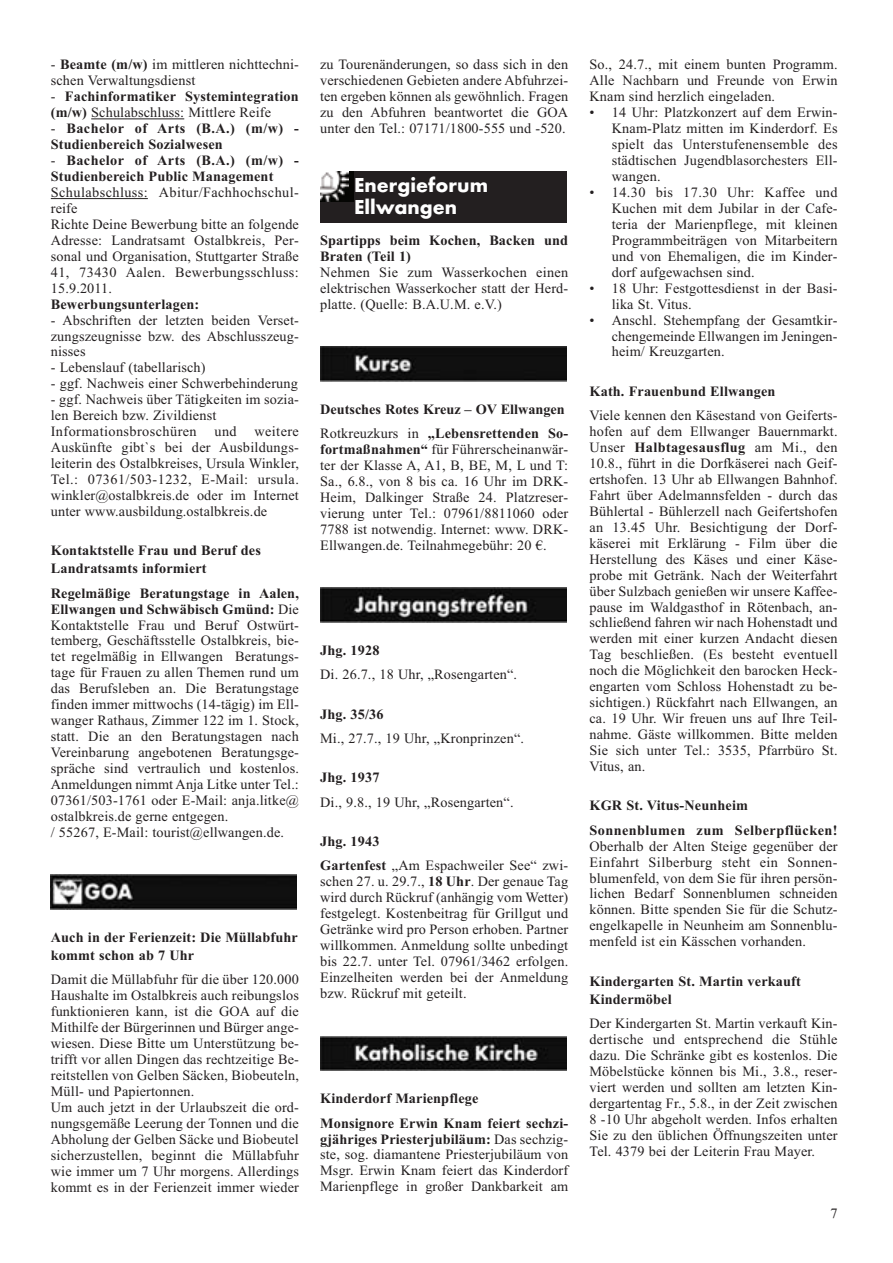
<style>
.page{position:relative;width:893px;height:1263px;background:#fff}
.page>*{position:absolute;margin:0;border:0;box-sizing:border-box;transform-origin:0 0}
.t1{font:700 21px/22.5px "Futura T";color:#fff}
.t2{font:14.25px/15.9px "Times New Roman";letter-spacing:.01em;color:#231f20}
.t3{font:700 14.25px/18px "Times New Roman";letter-spacing:.01em;color:#231f20}
.t4{font:700 14.25px/24.5px "Times New Roman";letter-spacing:.03em;color:#231f20}
.s1{font-weight:700}
.s2{font-weight:400}
</style>
<div class="page">
<hr style="left:91px;top:119px;width:93px;height:1px;background:#231f20">
<hr style="left:51px;top:198px;width:97px;height:1px;background:#231f20">
<img style="left:51px;top:875px;width:246px;height:35px">
<img style="left:320px;top:1036px;width:246px;height:35px">
<img style="left:320px;top:588px;width:246px;height:35px">
<img style="left:320px;top:347px;width:246px;height:34px">
<div style="left:320px;top:172px;width:246px;height:51px;background:#231f20"></div>
<div style="left:320px;top:172px;width:33px;height:30px;background:#060604"></div>
<img style="left:320px;top:172px;width:29px;height:29px">
<p class="t2" style="left:51px;top:58px;width:250px">- <span class="s1">Beamte (m/w)</span> im mittleren nichttechni&shy;schen Verwaltungsdienst</p>
<p class="t3" style="left:51px;top:90px;width:250px;line-height:15.9px"><span class="s2">-</span> Fachinformatiker Systemintegration (m/w) <span class="s2">Schulabschluss: Mittlere Reife</span></p>
<p class="t3" style="left:51px;top:122px;width:250px;line-height:15.9px"><span class="s2">-</span> Bachelor of Arts (B.A.) (m/w) -<br>Studienbereich Sozialwesen</p>
<p class="t2" style="left:51px;top:154px;width:250px">- <span class="s1">Bachelor of Arts (B.A.) (m/w) -<br>Studienbereich Public Management<br></span>Schulabschluss: Abitur/Fachhochschul&shy;reife<br>Richte Deine Bewerbung bitte an folgende<br>Adresse: Landratsamt Ostalbkreis, Per&shy;sonal und Organisation, Stuttgarter Straße<br>41, 73430 Aalen. Bewerbungsschluss:<br>15.9.2011.<br><span class="s1">Bewerbungsunterlagen:</span></p>
<p class="t2" style="left:51px;top:313px;width:250px;text-align:justify">- Abschriften der letzten beiden Verset&shy;zungszeugnisse bzw. des Abschlusszeug&shy;nisses</p>
<p class="t2" style="left:51px;top:361px;width:156px">- Lebenslauf (tabellarisch)</p>
<p class="t2" style="left:51px;top:377px;width:249px">- ggf. Nachweis einer Schwerbehinderung</p>
<p class="t2" style="left:51px;top:393px;width:250px">- ggf. Nachweis über Tätigkeiten im sozia&shy;len Bereich bzw. Zivildienst Informationsbroschüren und weitere Auskünfte gibt`s bei der Ausbildungs&shy;leiterin des Ostalbkreises, Ursula Winkler, Tel.: 07361/503-1232, E-Mail: ursula. winkler@ostalbkreis.de oder im Internet unter www.ausbildung.ostalbkreis.de</p>
<p class="t3" style="left:51px;top:543px;width:212px">Kontaktstelle Frau und Beruf des<br>Landratsamts informiert</p>
<p class="t2" style="left:51px;top:586px;width:250px"><span class="s1">Regelmäßige Beratungstage in Aalen, Ellwangen und Schwäbisch Gmünd:</span> Die Kontaktstelle Frau und Beruf Ostwürt&shy;temberg, Geschäftsstelle Ostalbkreis, bie&shy;tet regelmäßig in Ellwangen Beratungs&shy;tage für Frauen zu allen Themen rund um das Berufsleben an. Die Beratungstage finden immer mittwochs (14-tägig) im Ell&shy;wanger Rathaus, Zimmer 122 im 1. Stock, statt. Die an den Beratungstagen nach Vereinbarung angebotenen Beratungsge&shy;spräche sind vertraulich und kostenlos.<br>Anmeldungen nimmt Anja Litke unter Tel.:<br>07361/503-1761 oder E-Mail: anja.litke@ ostalbkreis.de gerne entgegen.<br>/ 55267, E-Mail: tourist@ellwangen.de.</p>
<p class="t3" style="left:51px;top:930px;width:249px">Auch in der Ferienzeit: Die Müllabfuhr kommt schon ab 7 Uhr</p>
<p class="t2" style="left:51px;top:973px;width:250px">Damit die Müllabfuhr für die über 120.000<br>Haushalte im Ostalbkreis auch reibungslos funktionieren kann, ist die GOA auf die Mithilfe der Bürgerinnen und Bürger ange&shy;wiesen. Diese Bitte um Unterstützung be&shy;trifft vor allen Dingen das rechtzeitige Be&shy;reitstellen von Gelben Säcken, Biobeuteln, Müll- und Papiertonnen.<br>Um auch jetzt in der Urlaubszeit die ord&shy;nungsgemäße Leerung der Tonnen und die Abholung der Gelben Säcke und Biobeutel sicherzustellen, beginnt die Müllabfuhr wie immer um 7 Uhr morgens. Allerdings kommt es in der Ferienzeit immer wieder</p>
<p class="t2" style="left:320px;top:58px;width:250px;text-align:justify">zu Tourenänderungen, so dass sich in den verschiedenen Gebieten andere Abfuhrzei&shy;ten ergeben können als gewöhnlich. Fragen zu den Abfuhren beantwortet die GOA unter den Tel.: 07171/1800-555 und -520.</p>
<p class="t1" style="left:354px;top:175px;width:135px">Energieforum<br>Ellwangen</p>
<p class="t2" style="left:320px;top:234px;width:250px"><span class="s1">Spartipps beim Kochen, Backen und<br>Braten (Teil 1)<br></span>Nehmen Sie zum Wasserkochen einen elektrischen Wasserkocher statt der Herd&shy;platte. (Quelle: B.A.U.M. e.V.)</p>
<p class="t3" style="left:320px;top:398px;width:250px;line-height:24.5px">Deutsches Rotes Kreuz – OV Ellwangen<br><span class="s2">Rotkreuzkurs in</span> „Lebensrettenden So-</p>
<p class="t2" style="left:320px;top:443px;width:250px;text-align:justify"><span class="s1">fortmaßnahmen“</span> für Führerscheinanwär&shy;ter der Klasse A, A1, B, BE, M, L und T:<br>Sa., 6.8., von 8 bis ca. 16 Uhr im DRK-Heim, Dalkinger Straße 24. Platzreser&shy;vierung unter Tel.: 07961/8811060 oder 7788 ist notwendig. Internet: www. DRK-Ellwangen.de. Teilnahmegebühr: 20 €.</p>
<p class="t2" style="left:320px;top:639px;width:198px;line-height:24.5px"><span class="s1">Jhg. 1928<br></span>Di. 26.7., 18 Uhr, „Rosengarten“.</p>
<p class="t2" style="left:320px;top:703px;width:205px;line-height:24.5px"><span class="s1">Jhg. 35/36<br></span>Mi., 27.7., 19 Uhr, „Kronprinzen“.</p>
<p class="t2" style="left:320px;top:767px;width:195px;line-height:24.5px"><span class="s1">Jhg. 1937<br></span>Di., 9.8., 19 Uhr, „Rosengarten“.</p>
<p class="t2" style="left:320px;top:830px;width:250px;line-height:24.5px"><span class="s1">Jhg. 1943<br>Gartenfest</span> „Am Espachweiler See“ zwi-</p>
<p class="t2" style="left:320px;top:875px;width:250px;text-align:justify">schen 27. u. 29.7., <span class="s1">18 Uhr</span>. Der genaue Tag wird durch Rückruf (anhängig vom Wetter) festgelegt. Kostenbeitrag für Grillgut und Getränke wird pro Person erhoben. Partner willkommen. Anmeldung sollte unbedingt bis 22.7. unter Tel. 07961/3462 erfolgen.<br>Einzelheiten werden bei der Anmeldung bzw. Rückruf mit geteilt.</p>
<p class="t3" style="left:320px;top:1088px;width:250px;line-height:24.5px">Kinderdorf Marienpflege<br>Monsignore Erwin Knam feiert sechzi-</p>
<p class="t2" style="left:320px;top:1132px;width:250px;text-align:justify"><span class="s1">gjähriges Priesterjubiläum:</span> Das sechzig&shy;ste, sog. diamantene Priesterjubiläum von Msgr. Erwin Knam feiert das Kinderdorf Marienpflege in großer Dankbarkeit am</p>
<p class="t2" style="left:589px;top:58px;width:250px;text-align:justify">So., 24.7., mit einem bunten Programm.<br>Alle Nachbarn und Freunde von Erwin Knam sind herzlich eingeladen.</p>
<p class="t2" style="left:612px;top:106px;width:227px;text-align:justify;text-indent:-22px">• 14 Uhr: Platzkonzert auf dem Erwin-Knam-Platz mitten im Kinderdorf. Es spielt das Unterstufenensemble des städtischen Jugendblasorchesters Ell&shy;wangen.</p>
<p class="t2" style="left:612px;top:186px;width:227px;text-align:justify;text-indent:-22px">• 14.30 bis 17.30 Uhr: Kaffee und Kuchen mit dem Jubilar in der Cafe&shy;teria der Marienpflege, mit kleinen Programmbeiträgen von Mitarbeitern und von Ehemaligen, die im Kinder&shy;dorf aufgewachsen sind.</p>
<p class="t2" style="left:612px;top:281px;width:227px;text-indent:-22px">• 18 Uhr: Festgottesdienst in der Basi&shy;lika St. Vitus.</p>
<p class="t2" style="left:612px;top:313px;width:227px;text-align:justify;text-indent:-22px">• Anschl. Stehempfang der Gesamtkir&shy;chengemeinde Ellwangen im Jeningen&shy;heim/ Kreuzgarten.</p>
<p class="t2" style="left:589px;top:380px;width:250px;line-height:24.5px"><span class="s1">Kath. Frauenbund Ellwangen<br></span>Viele kennen den Käsestand von Geiferts-</p>
<p class="t2" style="left:589px;top:425px;width:250px;text-align:justify">hofen auf dem Ellwanger Bauernmarkt.<br>Unser <span class="s1">Halbtagesausflug</span> am Mi., den 10.8., führt in die Dorfkäserei nach Geif&shy;ertshofen. 13 Uhr ab Ellwangen Bahnhof.<br>Fahrt über Adelmannsfelden - durch das Bühlertal - Bühlerzell nach Geifertshofen an 13.45 Uhr. Besichtigung der Dorf&shy;käserei mit Erklärung - Film über die Herstellung des Käses und einer Käse&shy;probe mit Getränk. Nach der Weiterfahrt über Sulzbach genießen wir unsere Kaffee&shy;pause im Waldgasthof in Rötenbach, an&shy;schließend fahren wir nach Hohenstadt und werden mit einer kurzen Andacht diesen Tag beschließen. (Es besteht eventuell noch die Möglichkeit den barocken Heck&shy;engarten vom Schloss Hohenstadt zu be&shy;sichtigen.) Rückfahrt nach Ellwangen, an ca. 19 Uhr. Wir freuen uns auf Ihre Teil&shy;nahme. Gäste willkommen. Bitte melden Sie sich unter Tel.: 3535, Pfarrbüro St.<br>Vitus, an.</p>
<p class="t4" style="left:589px;top:795px;width:250px">KGR St. Vitus-Neunheim<br>Sonnenblumen zum Selberpflücken!</p>
<p class="t2" style="left:589px;top:839px;width:250px;text-align:justify">Oberhalb der Alten Steige gegenüber der Einfahrt Silberburg steht ein Sonnen&shy;blumenfeld, von dem Sie für ihren persön&shy;lichen Bedarf Sonnenblumen schneiden können. Bitte spenden Sie für die Schutz&shy;engelkapelle in Neunheim am Sonnenblu&shy;menfeld ist ein Kässchen vorhanden.</p>
<p class="t3" style="left:589px;top:973px;width:213px">Kindergarten St. Martin verkauft<br>Kindermöbel</p>
<p class="t2" style="left:589px;top:1017px;width:250px;text-align:justify">Der Kindergarten St. Martin verkauft Kin&shy;dertische und entsprechend die Stühle dazu. Die Schränke gibt es kostenlos. Die Möbelstücke können bis Mi., 3.8., reser&shy;viert werden und sollten am letzten Kin&shy;dergartentag Fr., 5.8., in der Zeit zwischen 8 -10 Uhr abgeholt werden. Infos erhalten Sie zu den üblichen Öffnungszeiten unter Tel. 4379 bei der Leiterin Frau Mayer.</p>
<p class="t2" style="left:830px;top:1207px;width:9px">7</p>
</div>
